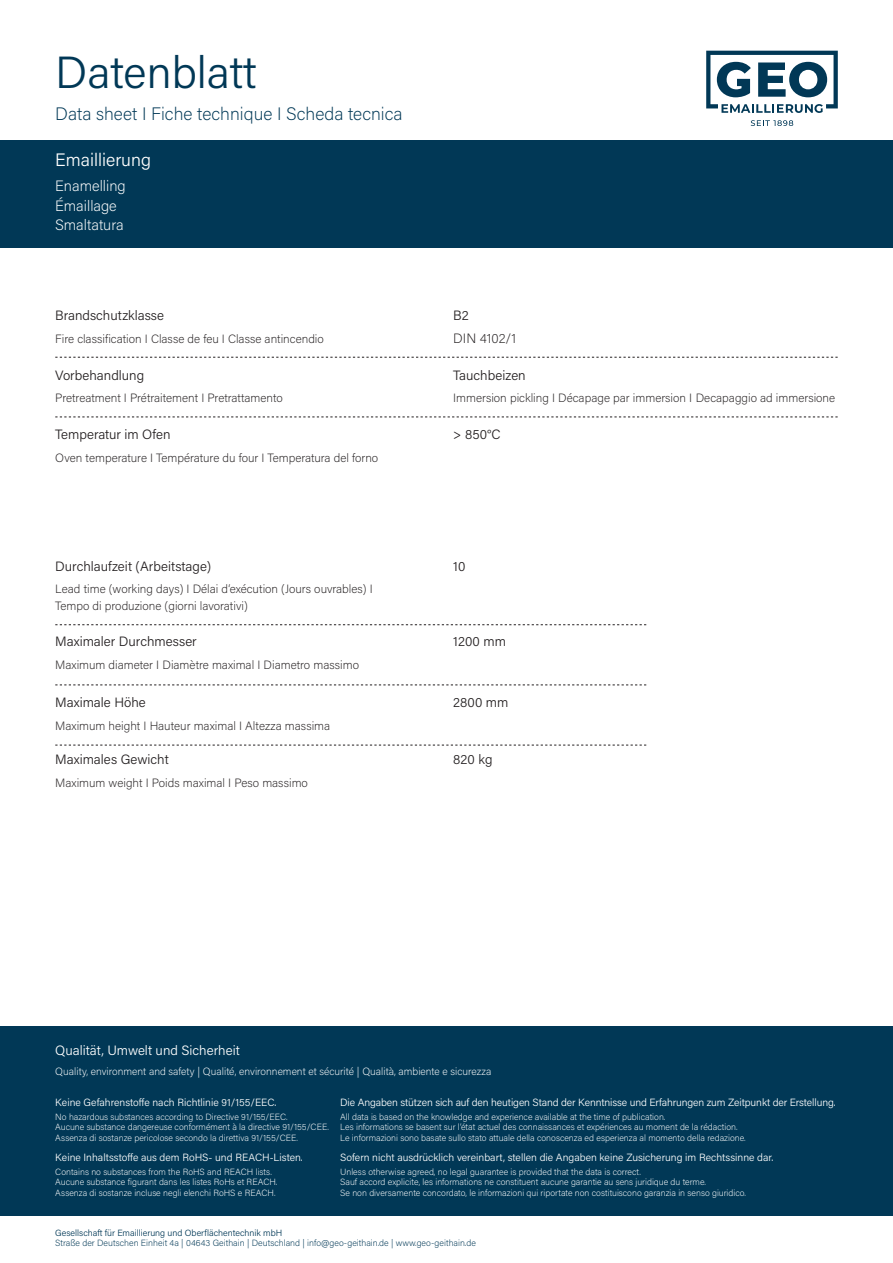
<style>
.page{position:relative;width:893px;height:1263px;background:#fff}
.page>*{position:absolute;margin:0;border:0;box-sizing:border-box;transform-origin:0 0}
.t1{font:45px "Acumin Variable Concept";letter-spacing:.005em;color:#013856}
.t2{font:18px "Acumin Variable Concept";color:#013856}
.t3{font:18px "Acumin Variable Concept";letter-spacing:.01em;color:#fff}
.t4{font:15px/19.5px "Acumin Variable Concept";color:#fff}
.t5{font:13.5px/22.5px "Acumin Variable Concept";letter-spacing:.01em;color:#231f20}
.t6{font:13.5px "Acumin Variable Concept";letter-spacing:.01em;color:#fff}
.t7{font:12px/16.5px "Acumin Variable Concept";color:#231f20}
.t8{font:10.5px "Acumin Variable Concept";letter-spacing:.005em;color:#fff}
.t9{font:9px/10.5px "Acumin Variable Concept";color:#fff}
.t10{font:9px/10.5px "Acumin Variable Concept";letter-spacing:.005em;color:#013856}
</style>
<div class="page">
<div style="left:0;top:140px;width:893px;height:108px;background:#013856"></div>
<svg style="left:55px;top:357px;width:783px;height:1px"></svg>
<svg style="left:55px;top:417px;width:783px;height:1px"></svg>
<svg style="left:55px;top:624px;width:591px;height:1px"></svg>
<svg style="left:55px;top:685px;width:591px;height:1px"></svg>
<svg style="left:55px;top:745px;width:591px;height:1px"></svg>
<svg style="left:751px;top:120px;width:42px;height:6px"></svg>
<svg style="left:706px;top:51px;width:132px;height:62px"></svg>
<div style="left:0;top:1026px;width:893px;height:189px;background:#013856"></div>
<h1 class="t1" style="left:55px;top:42px;width:202px">Datenblatt</h1>
<h2 class="t2" style="left:55px;top:101px;width:349px">Data sheet I Fiche technique I Scheda tecnica</h2>
<h2 class="t3" style="left:55px;top:148px;width:97px">Emaillierung</h2>
<h3 class="t4" style="left:55px;top:176px;width:72px">Enamelling<br>Émaillage<br>Smaltatura</h3>
<h3 class="t5" style="left:55px;top:304px;width:110px">Brandschutzklasse</h3>
<h3 class="t7" style="left:55px;top:330px;width:270px">Fire classification I Classe de feu I Classe antincendio</h3>
<h3 class="t5" style="left:453px;top:304px;width:64px">B2<br>DIN 4102/1</h3>
<h3 class="t5" style="left:55px;top:363px;width:90px">Vorbehandlung</h3>
<h3 class="t7" style="left:55px;top:389px;width:229px">Pretreatment I Prétraitement I Pretrattamento</h3>
<h3 class="t5" style="left:453px;top:363px;width:74px">Tauchbeizen</h3>
<h3 class="t7" style="left:453px;top:389px;width:383px">Immersion pickling I Décapage par immersion I Decapaggio ad immersione</h3>
<h3 class="t5" style="left:55px;top:423px;width:117px">Temperatur im Ofen</h3>
<h3 class="t7" style="left:55px;top:449px;width:324px">Oven temperature I Température du four I Temperatura del forno</h3>
<h3 class="t5" style="left:453px;top:423px;width:49px">&gt; 850°C</h3>
<h3 class="t5" style="left:55px;top:554px;width:157px">Durchlaufzeit (Arbeitstage)</h3>
<h3 class="t7" style="left:55px;top:580px;width:319px">Lead time (working days) I Délai d‘exécution (Jours ouvrables) I<br>Tempo di produzione (giorni lavorativi)</h3>
<h3 class="t5" style="left:55px;top:630px;width:143px">Maximaler Durchmesser</h3>
<h3 class="t7" style="left:55px;top:656px;width:305px">Maximum diameter I Diamètre maximal I Diametro massimo</h3>
<h3 class="t5" style="left:55px;top:690px;width:92px">Maximale Höhe</h3>
<h3 class="t7" style="left:55px;top:717px;width:276px">Maximum height I Hauteur maximal I Altezza massima</h3>
<h3 class="t5" style="left:55px;top:748px;width:115px">Maximales Gewicht</h3>
<h3 class="t7" style="left:55px;top:774px;width:254px">Maximum weight I Poids maximal I Peso massimo</h3>
<h3 class="t5" style="left:453px;top:554px;width:14px">10</h3>
<h3 class="t5" style="left:453px;top:630px;width:54px">1200 mm</h3>
<h3 class="t5" style="left:453px;top:690px;width:57px">2800 mm</h3>
<h3 class="t5" style="left:453px;top:748px;width:41px">820 kg</h3>
<h3 class="t6" style="left:55px;top:1041px;width:186px">Qualität, Umwelt und Sicherheit</h3>
<p class="t8" style="left:55px;top:1064px;width:438px">Quality, environment and safety | Qualité, environnement et sécurité | Qualità, ambiente e sicurezza</p>
<p class="t8" style="left:55px;top:1095px;width:223px">Keine Gefahrenstoffe nach Richtlinie 91/155/EEC.</p>
<p class="t9" style="left:55px;top:1111px;width:275px">No hazardous substances according to Directive 91/155/EEC.<br>Aucune substance dangereuse conformément à la directive 91/155/CEE.<br>Assenza di sostanze pericolose secondo la direttiva 91/155/CEE.</p>
<p class="t8" style="left:340px;top:1095px;width:497px">Die Angaben stützen sich auf den heutigen Stand der Kenntnisse und Erfahrungen zum Zeitpunkt der Erstellung.</p>
<p class="t9" style="left:340px;top:1111px;width:407px">All data is based on the knowledge and experience available at the time of publication.<br>Les informations se basent sur l‘état actuel des connaissances et expériences au moment de la rédaction.<br>Le informazioni sono basate sullo stato attuale della conoscenza ed esperienza al momento della redazione.</p>
<p class="t8" style="left:340px;top:1150px;width:435px">Sofern nicht ausdrücklich vereinbart, stellen die Angaben keine Zusicherung im Rechtssinne dar.</p>
<p class="t9" style="left:340px;top:1166px;width:407px">Unless otherwise agreed, no legal guarantee is provided that the data is correct.<br>Sauf accord explicite, les informations ne constituent aucune garantie au sens juridique du terme.<br>Se non diversamente concordato, le informazioni qui riportate non costituiscono garanzia in senso giuridico.</p>
<p class="t8" style="left:55px;top:1150px;width:249px">Keine Inhaltsstoffe aus dem RoHS- und REACH-Listen.</p>
<p class="t9" style="left:55px;top:1166px;width:224px">Contains no substances from the RoHS and REACH lists.<br>Aucune substance figurant dans les listes RoHs et REACH.<br>Assenza di sostanze incluse negli elenchi RoHS e REACH.</p>
<p class="t10" style="left:55px;top:1227px;width:422px">Gesellschaft für Emaillierung und Oberflächentechnik mbH<br>Straße der Deutschen Einheit 4a | 04643 Geithain | Deutschland | info@geo-geithain.de | www.geo-geithain.de</p>
</div>
